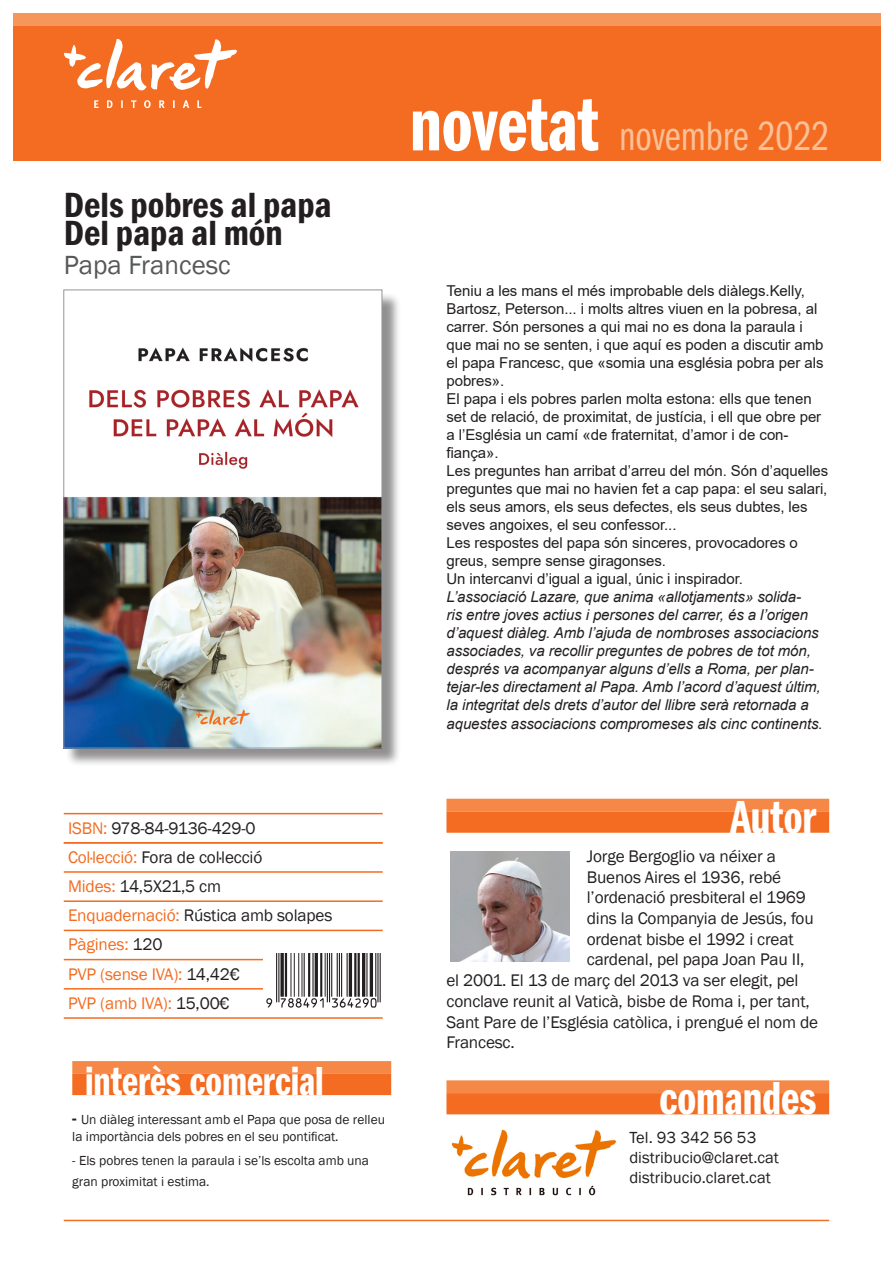
<style>
.page{position:relative;width:893px;height:1263px;background:#fff}
.page>*{position:absolute;margin:0;border:0;box-sizing:border-box;transform-origin:0 0}
.t1{font:48px "ITC Franklin Gothic Std Dm Cp";color:#fff}
.t2{font:42.45px "ITC Franklin Gothic Std Bk Cp";color:#fbc097}
.t3{font:42px "ITC Franklin Gothic Std Dm Cp";color:#fff}
.t4{font:600 condensed 36px "Franklin Gothic";color:#231f20}
.t5{font:27px "Franklin Gothic";color:#57585a}
.t6{font:17.25px "Franklin Gothic";letter-spacing:-.01em;color:#231f20}
.t7{font:17.25px "Franklin Gothic";letter-spacing:-.01em;color:#f36c21}
.t8{font:16.5px/20.2px "Franklin Gothic";color:#231f20}
.t9{font:15px/18px "Arial";letter-spacing:-.005em;color:#231f20}
.t10{font:13.5px/16.2px "Franklin Gothic";color:#231f20}
.s1{color:#f36c21}
.s2{color:#231f20}
.s3{font-weight:600;font-size:17.25px}
.s4{font-family:"ITC Franklin Gothic Std Dm Cp";font-size:78.75px;color:#fff}
.s5{font-style:italic}
</style>
<div class="page">
<div style="left:13px;top:16px;width:867px;height:145px;background:#f36c21"></div>
<img style="left:64px;top:39px;width:173px;height:69px">
<div style="left:446px;top:799px;width:383px;height:12px;background:#f58846"></div>
<div style="left:446px;top:811px;width:383px;height:22px;background:#f36c21"></div>
<div style="left:446px;top:1080px;width:383px;height:13px;background:#f58846"></div>
<div style="left:446px;top:1093px;width:383px;height:21px;background:#f36c21"></div>
<hr style="left:64px;top:813px;width:319px;height:1px;background:#f36c21">
<hr style="left:64px;top:842px;width:319px;height:1px;background:#f36c21">
<hr style="left:64px;top:871px;width:319px;height:2px;background:#f36c21">
<hr style="left:64px;top:900px;width:319px;height:2px;background:#f36c21">
<hr style="left:64px;top:930px;width:319px;height:1px;background:#f36c21">
<hr style="left:64px;top:959px;width:319px;height:1px;background:#f36c21">
<hr style="left:64px;top:988px;width:319px;height:1px;background:#f36c21">
<hr style="left:64px;top:1017px;width:319px;height:2px;background:#f36c21">
<div style="left:264px;top:953px;width:119px;height:56px;background:#fff"></div>
<img style="left:266px;top:953px;width:115px;height:55px">
<div style="left:72px;top:1061px;width:319px;height:13px;background:#f58846"></div>
<div style="left:72px;top:1074px;width:319px;height:21px;background:#f36c21"></div>
<div style="left:13px;top:13px;width:867px;height:13px;background:#f7965a"></div>
<div style="left:66px;top:292px;width:335px;height:475px;background:#231f20;opacity:.5"></div>
<img style="left:65px;top:292px;width:315px;height:454px">
<div style="left:63px;top:290px;width:319px;height:458px;border:1px solid #939598"></div>
<hr style="left:64px;top:1220px;width:765px;height:1px;background:#f36c21">
<img style="left:451px;top:851px;width:119px;height:111px">
<img style="left:452px;top:1129px;width:164px;height:66px">
<p class="t4" style="left:64px;top:180px;width:269px">Dels pobres al papa</p>
<p class="t4" style="left:64px;top:209px;width:220px">Del papa al món</p>
<p class="t5" style="left:64px;top:248px;width:169px">Papa Francesc</p>
<p class="t6" style="left:68px;top:817px;width:189px"><span class="s1">ISBN:</span> 978-84-9136-429-0</p>
<p class="t6" style="left:68px;top:846px;width:196px"><span class="s1">Col·lecció:</span> Fora de col·lecció</p>
<p class="t6" style="left:68px;top:875px;width:155px"><span class="s1">Mides:</span> 14,5X21,5 cm</p>
<p class="t6" style="left:68px;top:905px;width:266px"><span class="s1">Enquadernació:</span> Rústica amb solapes</p>
<p class="t7" style="left:68px;top:934px;width:96px">Pàgines: <span class="s2">120</span></p>
<p class="t7" style="left:68px;top:963px;width:173px">PVP (sense IVA): <span class="s2">14,42€</span></p>
<p class="t7" style="left:68px;top:992px;width:163px">PVP (amb IVA): <span class="s2">15,00€</span></p>
<p class="t3" style="left:85px;top:1058px;width:240px">interès comercial</p>
<p class="t10" style="left:72px;top:1112px;width:314px"><span class="s3">-</span> Un diàleg interessant amb el Papa que posa de relleu la importància dels pobres en el seu pontificat.</p>
<p class="t10" style="left:72px;top:1151px;width:298px;line-height:20.7px">- Els pobres tenen la paraula i se’ls escolta amb una gran proximitat i estima.</p>
<p class="t2" style="left:410px;top:113px;width:421px"><span class="s4">novetat</span> novembre 2022</p>
<p class="t9" style="left:446px;top:282px;width:383px">Teniu a les mans el més improbable dels diàlegs.Kelly, Bartosz, Peterson... i molts altres viuen en la pobresa, al carrer. Són persones a qui mai no es dona la paraula i que mai no se senten, i que aquí es poden a discutir amb el papa Francesc, que «somia una església pobra per als pobres».<br>El papa i els pobres parlen molta estona: ells que tenen set de relació, de proximitat, de justícia, i ell que obre per a l’Església un camí «de fraternitat, d’amor i de con&shy;fiança».<br>Les preguntes han arribat d’arreu del món. Són d’aquelles preguntes que mai no havien fet a cap papa: el seu salari, els seus amors, els seus defectes, els seus dubtes, les seves angoixes, el seu confessor...<br>Les respostes del papa són sinceres, provocadores o greus, sempre sense giragonses.<br>Un intercanvi d’igual a igual, únic i inspirador.<br><span class="s5">L’associació Lazare, que anima «allotjaments» solida-<br>ris entre joves actius i persones del carrer, és a l’origen d’aquest diàleg. Amb l’ajuda de nombroses associacions associades, va recollir preguntes de pobres de tot món, després va acompanyar alguns d’ells a Roma, per plan&shy;tejar-les directament al Papa. Amb l’acord d’aquest últim, la integritat dels drets d’autor del llibre serà retornada a aquestes associacions compromeses als cinc continents.</span></p>
<p class="t1" style="left:730px;top:790px;width:87px">Autor</p>
<p class="t6" style="left:587px;top:845px;width:190px">Jorge Bergoglio va néixer a</p>
<p class="t6" style="left:587px;top:866px;width:196px">Buenos Aires el 1936, rebé</p>
<p class="t6" style="left:587px;top:887px;width:221px">l’ordenació presbiteral el 1969</p>
<p class="t6" style="left:587px;top:907px;width:228px">dins la Companyia de Jesús, fou</p>
<p class="t6" style="left:587px;top:928px;width:208px">ordenat bisbe el 1992 i creat</p>
<p class="t6" style="left:587px;top:949px;width:219px">cardenal, pel papa Joan Pau II,</p>
<p class="t6" style="left:446px;top:970px;width:353px">el 2001. El 13 de març del 2013 va ser elegit, pel</p>
<p class="t6" style="left:446px;top:990px;width:365px">conclave reunit al Vaticà, bisbe de Roma i, per tant,</p>
<p class="t6" style="left:446px;top:1011px;width:373px">Sant Pare de l’Església catòlica, i prengué el nom de</p>
<p class="t6" style="left:446px;top:1032px;width:70px">Francesc.</p>
<p class="t1" style="left:659px;top:1072px;width:159px">comandes</p>
<p class="t8" style="left:629px;top:1127px;width:151px">Tel. 93 342 56 53 distribucio@claret.cat distribucio.claret.cat</p>
</div>
